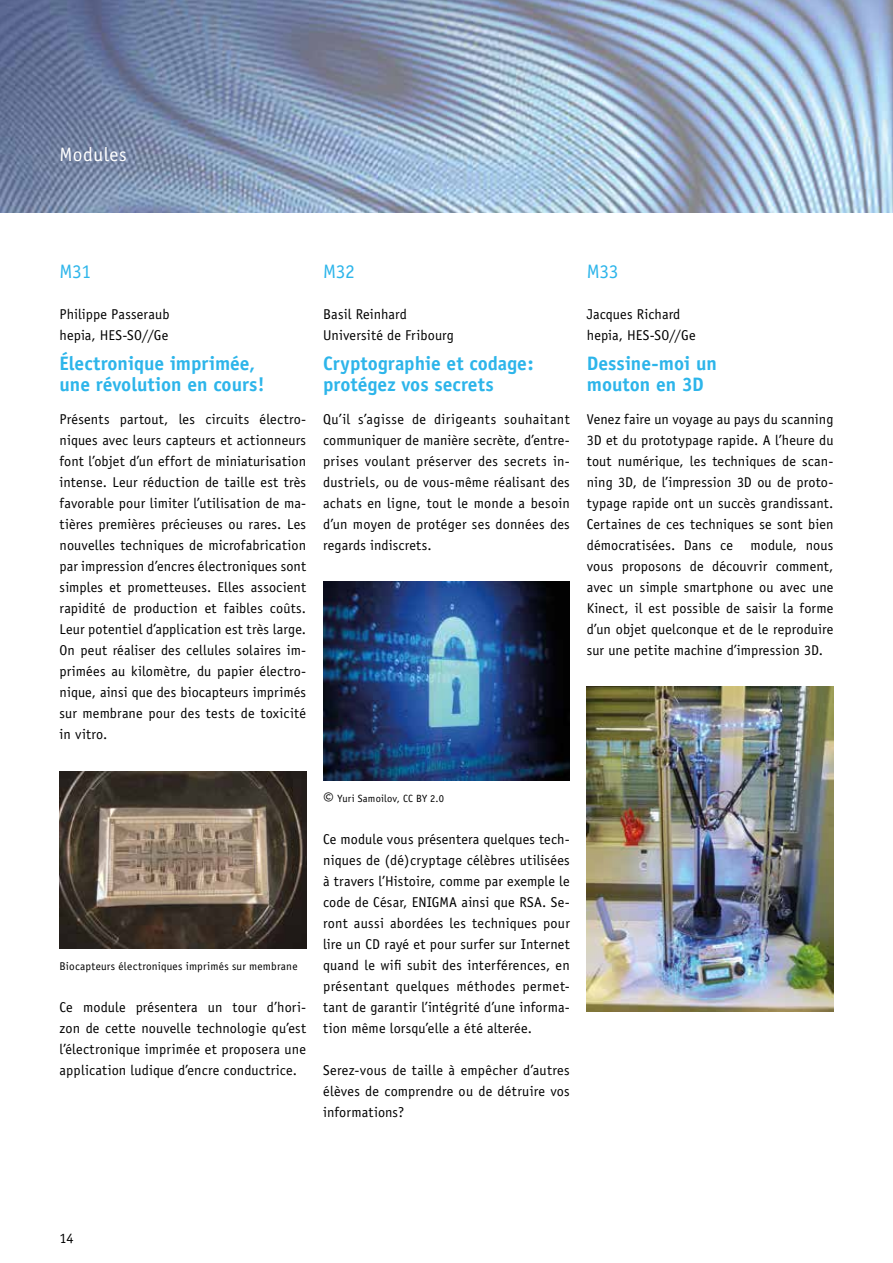
<style>
.page{position:relative;width:893px;height:1263px;background:#fff}
.page>*{position:absolute;margin:0;border:0;box-sizing:border-box;transform-origin:0 0}
.t1{font:700 19.5px/21px "Officina Sans";color:#2db5ea}
.t2{font:19.5px "Officina Sans";letter-spacing:-.02em;color:#2db5ea}
.t3{font:19.5px "Officina Sans";letter-spacing:.03em;color:#fff}
.t4{font:14.25px/21px "Officina Sans";letter-spacing:.01em;color:#000;text-align:justify}
.t5{font:11.25px "Officina Sans";letter-spacing:.02em;color:#000}
.t6{font:10.5px "Officina Sans";letter-spacing:.015em;color:#000}
.s1{font-size:19.5px}
</style>
<div class="page">
<img style="left:0;top:0;width:893px;height:213px">
<img style="left:60px;top:772px;width:246px;height:177px">
<img style="left:323px;top:581px;width:247px;height:200px">
<img style="left:587px;top:686px;width:246px;height:326px">
<h1 class="t3" style="left:60px;top:143px;width:69px">Modules</h1>
<h1 class="t2" style="left:60px;top:260px;width:33px">M31</h1>
<h1 class="t2" style="left:323px;top:260px;width:33px">M32</h1>
<h1 class="t2" style="left:587px;top:260px;width:33px">M33</h1>
<p class="t4" style="left:587px;top:303px;width:110px">Jacques Richard hepia, HES-SO//Ge</p>
<h1 class="t1" style="left:587px;top:352px;width:132px">Dessine-moi un mouton en 3D</h1>
<p class="t4" style="left:587px;top:408px;width:248px">Venez faire un voyage au pays du scanning 3D et du prototypage rapide. A l’heure du tout numérique, les techniques de scan&shy;ning 3D, de l’impression 3D ou de proto&shy;typage rapide ont un succès grandissant.<br>Certaines de ces techniques se sont bien démocratisées. Dans ce module, nous vous proposons de découvrir comment, avec un simple smartphone ou avec une Kinect, il est possible de saisir la forme d’un objet quelconque et de le reproduire sur une petite machine d’impression 3D.</p>
<p class="t4" style="left:60px;top:303px;width:112px">Philippe Passeraub hepia, HES-SO//Ge</p>
<h1 class="t1" style="left:60px;top:352px;width:207px">Électronique imprimée, une révolution en cours!</h1>
<p class="t4" style="left:60px;top:408px;width:248px">Présents partout, les circuits électro&shy;niques avec leurs capteurs et actionneurs font l’objet d’un effort de miniaturisation intense. Leur réduction de taille est très favorable pour limiter l’utilisation de ma&shy;tières premières précieuses ou rares. Les nouvelles techniques de microfabrication par impression d’encres électroniques sont simples et prometteuses. Elles associent rapidité de production et faibles coûts.<br>Leur potentiel d’application est très large.<br>On peut réaliser des cellules solaires im&shy;primées au kilomètre, du papier électro&shy;nique, ainsi que des biocapteurs imprimés sur membrane pour des tests de toxicité in vitro.</p>
<p class="t4" style="left:323px;top:303px;width:132px">Basil Reinhard<br>Université de Fribourg</p>
<h1 class="t1" style="left:323px;top:352px;width:212px">Cryptographie et codage: protégez vos secrets</h1>
<p class="t4" style="left:323px;top:408px;width:248px">Qu’il s’agisse de dirigeants souhaitant communiquer de manière secrète, d’entre&shy;prises voulant préserver des secrets in&shy;dustriels, ou de vous-même réalisant des achats en ligne, tout le monde a besoin d’un moyen de protéger ses données des regards indiscrets.</p>
<p class="t5" style="left:60px;top:959px;width:240px">Biocapteurs électroniques imprimés sur membrane</p>
<p class="t4" style="left:60px;top:996px;width:248px">Ce module présentera un tour d’hori&shy;zon de cette nouvelle technologie qu’est l’électronique imprimée et proposera une application ludique d’encre conductrice.</p>
<p class="t6" style="left:323px;top:792px;width:122px"><span class="s1">©</span> Yuri Samoilov, CC BY 2.0</p>
<p class="t4" style="left:323px;top:828px;width:248px">Ce module vous présentera quelques tech&shy;niques de (dé)cryptage célèbres utilisées à travers l’Histoire, comme par exemple le code de César, ENIGMA ainsi que RSA. Se&shy;ront aussi abordées les techniques pour lire un CD rayé et pour surfer sur Internet quand le wifi subit des interférences, en présentant quelques méthodes permet&shy;tant de garantir l’intégrité d’une informa&shy;tion même lorsqu’elle a été alterée.</p>
<p class="t4" style="left:323px;top:1059px;width:248px">Serez-vous de taille à empêcher d’autres élèves de comprendre ou de détruire vos informations?</p>
<p class="t4" style="left:60px;top:1227px;width:15px">14</p>
</div>
